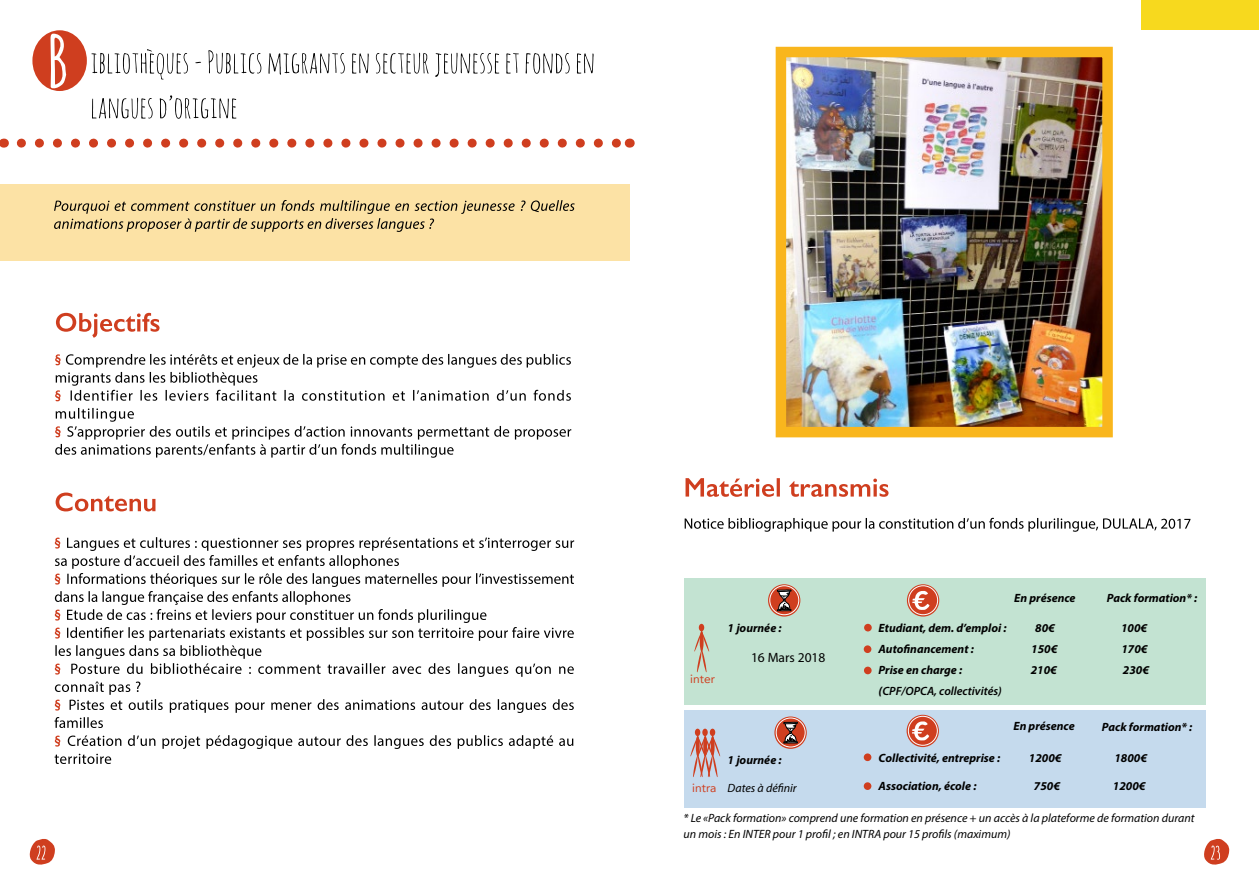
<style>
.page{position:relative;width:1259px;height:893px;background:#fff}
.page>*{position:absolute;margin:0;border:0;box-sizing:border-box;transform-origin:0 0}
.t1{font:13.5px "Myriad Pro";color:#000}
.t2{font:italic 700 12px "Myriad Pro";color:#000}
.t3{font:italic 12px/16.5px "Myriad Pro";color:#000}
.t4{font:italic 600 12px "Myriad Pro";color:#000}
.t5{font:12px "Avenir";color:#cf3e1f}
.s1{font-weight:700}
</style>
<div class="page">
<div style="left:32px;top:30px;width:55px;height:61px;background:#cf3e1f;border-radius:50%"></div>
<svg style="left:21px;top:139px;width:599px;height:9px"></svg>
<svg style="left:29px;top:839px;width:26px;height:26px"></svg>
<svg style="left:1204px;top:838px;width:25px;height:27px"></svg>
<div style="left:0;top:184px;width:629px;height:76px;background:#fce2a5"></div>
<svg style="left:92px;top:95px;width:144px;height:24px"></svg>
<svg style="left:91px;top:49px;width:502px;height:31px"></svg>
<svg style="left:51px;top:34px;width:15px;height:54px"></svg>
<svg style="left:56px;top:313px;width:103px;height:25px"></svg>
<svg style="left:56px;top:493px;width:99px;height:18px"></svg>
<svg style="left:55px;top:408px;width:516px;height:50px"></svg>
<svg style="left:55px;top:354px;width:516px;height:47px"></svg>
<svg style="left:55px;top:735px;width:518px;height:29px"></svg>
<svg style="left:55px;top:537px;width:519px;height:191px"></svg>
<svg style="left:54px;top:200px;width:521px;height:32px"></svg>
<svg style="left:685px;top:478px;width:203px;height:19px"></svg>
<svg style="left:684px;top:518px;width:506px;height:14px"></svg>
<div style="left:684px;top:710px;width:521px;height:98px;background:#c5daed"></div>
<div style="left:684px;top:579px;width:521px;height:126px;background:#c3e3d2"></div>
<svg style="left:694px;top:624px;width:15px;height:48px"></svg>
<svg style="left:690px;top:729px;width:30px;height:48px"></svg>
<svg style="left:768px;top:584px;width:32px;height:33px"></svg>
<div style="left:769px;top:586px;width:30px;height:29px;border:1px solid #fdfeff;border-radius:50%"></div>
<svg style="left:777px;top:589px;width:14px;height:22px"></svg>
<svg style="left:907px;top:584px;width:32px;height:33px"></svg>
<div style="left:908px;top:586px;width:30px;height:29px;border:1px solid #fdfeff;border-radius:50%"></div>
<svg style="left:912px;top:591px;width:17px;height:19px"></svg>
<svg style="left:774px;top:716px;width:33px;height:33px"></svg>
<div style="left:776px;top:718px;width:29px;height:29px;border:1px solid #fdfeff;border-radius:50%"></div>
<svg style="left:783px;top:721px;width:15px;height:22px"></svg>
<svg style="left:906px;top:715px;width:33px;height:32px"></svg>
<div style="left:908px;top:716px;width:29px;height:29px;border:1px solid #fdfeff;border-radius:50%"></div>
<svg style="left:912px;top:721px;width:17px;height:20px"></svg>
<div style="left:864px;top:624px;width:7px;height:7px;background:#cf3e1f;border-radius:50%"></div>
<div style="left:863px;top:645px;width:8px;height:8px;background:#cf3e1f;border-radius:50%"></div>
<div style="left:864px;top:667px;width:7px;height:7px;background:#cf3e1f;border-radius:50%"></div>
<div style="left:863px;top:753px;width:8px;height:8px;background:#cf3e1f;border-radius:50%"></div>
<div style="left:863px;top:782px;width:8px;height:8px;background:#cf3e1f;border-radius:50%"></div>
<img style="left:786px;top:58px;width:315px;height:368px">
<div style="left:775px;top:47px;width:337px;height:390px;border:10px solid #f9b61d"></div>
<div style="left:1141px;top:0;width:118px;height:29px;background:#f7d91e"></div>
<p class="t5" style="left:690px;top:669px;width:26px">inter</p>
<p class="t2" style="left:727px;top:620px;width:56px">1 journée :</p>
<p class="t1" style="left:751px;top:649px;width:76px">16 Mars 2018</p>
<p class="t5" style="left:692px;top:778px;width:26px">intra</p>
<p class="t2" style="left:727px;top:752px;width:56px">1 journée :</p>
<p class="t3" style="left:727px;top:780px;width:71px">Dates à définir</p>
<p class="t2" style="left:1014px;top:590px;width:63px">En présence</p>
<p class="t2" style="left:1106px;top:590px;width:92px">Pack formation* :</p>
<p class="t2" style="left:878px;top:620px;width:129px">Etudiant, dem. d’emploi :</p>
<p class="t2" style="left:1035px;top:620px;width:21px">80€</p>
<p class="t2" style="left:1121px;top:620px;width:27px">100€</p>
<p class="t2" style="left:878px;top:641px;width:97px">Autofinancement :</p>
<p class="t2" style="left:1031px;top:641px;width:27px">150€</p>
<p class="t2" style="left:1121px;top:641px;width:27px">170€</p>
<p class="t2" style="left:878px;top:662px;width:85px">Prise en charge :</p>
<p class="t2" style="left:1030px;top:662px;width:27px">210€</p>
<p class="t2" style="left:1123px;top:662px;width:27px">230€</p>
<p class="t4" style="left:878px;top:684px;width:125px"><span class="s1">(</span>CPF/OPCA, collectivités)</p>
<p class="t2" style="left:1013px;top:718px;width:63px">En présence</p>
<p class="t2" style="left:1102px;top:719px;width:92px">Pack formation* :</p>
<p class="t2" style="left:878px;top:750px;width:123px">Collectivité, entreprise :</p>
<p class="t2" style="left:1029px;top:750px;width:34px">1200€</p>
<p class="t2" style="left:1114px;top:750px;width:34px">1800€</p>
<p class="t2" style="left:878px;top:779px;width:99px">Association, école :</p>
<p class="t2" style="left:1034px;top:779px;width:27px">750€</p>
<p class="t2" style="left:1113px;top:779px;width:34px">1200€</p>
<p class="t3" style="left:683px;top:809px;width:512px">* Le «Pack formation» comprend une formation en présence + un accès à la plateforme de formation durant un mois : En INTER pour 1 profil ; en INTRA pour 15 profils (maximum)</p>
</div>
